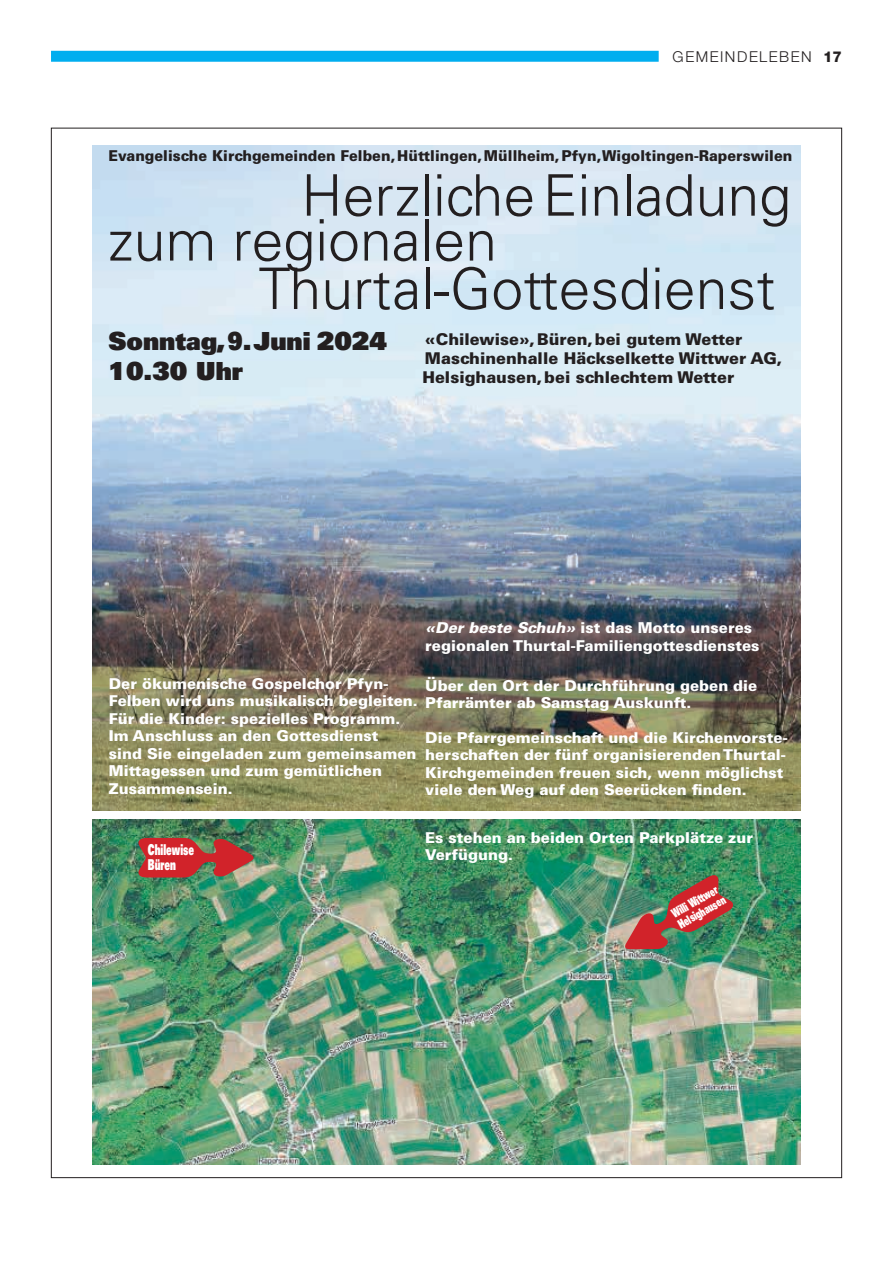
<style>
.page{position:relative;width:893px;height:1263px;background:#fff}
.page>*{position:absolute;margin:0;border:0;box-sizing:border-box;transform-origin:0 0}
.t1{font:300 57.3px/44.8px "Univers LT Std";color:#231f20}
.t2{font:24.9px/30px "Univers LT Std X Black";color:#231f20}
.t3{font:900 16.2px/18.8px "Univers LT Std";color:#231f20}
.t4{font:900 15px/17.4px "Univers LT Std";color:#fff}
.t5{font:900 15px "Univers LT Std";color:#231f20;scale:.96 1}
.t6{font:300 15px "Helvetica Neue LT Std";letter-spacing:.105em;color:#231f20}
.t7{font:15px/15px "Univers LT Std X Black";color:#fff;scale:.6 1}
.t8{font:12.45px/12.5px "Univers LT Std X Black";color:#fff;scale:.6 1}
.s1{font-weight:800}
.s2{font-style:italic}
</style>
<div class="page">
<div style="left:51px;top:51px;width:608px;height:11px;background:#00aeef"></div>
<img style="left:93px;top:145px;width:707px;height:666px">
<img style="left:93px;top:820px;width:707px;height:345px">
<img style="left:138px;top:837px;width:116px;height:40px">
<img style="left:615px;top:873px;width:120px;height:92px">
<p class="t6" style="left:673px;top:47px;width:171px">GEMEINDELEBEN <span class="s1">17</span></p>
<p class="t5" style="left:108px;top:146px;width:714px">Evangelische Kirchgemeinden Felben,Hüttlingen,Müllheim,Pfyn,Wigoltingen-Raperswilen</p>
<h1 class="t1" style="left:108px;top:173px;width:685px;text-indent:193px">HerzlicheEinladung zum regionalen</h1>
<h1 class="t1" style="left:259px;top:266px;width:518px">Thurtal-Gottesdienst</h1>
<p class="t3" style="left:422px;top:330px;width:361px">«Chilewise»,Büren,bei gutem Wetter<br>Maschinenhalle Häckselkette Wittwer AG,<br>Helsighausen,bei schlechtem Wetter</p>
<h2 class="t2" style="left:108px;top:326px;width:280px">Sonntag,9.Juni 2024<br>10.30 Uhr</h2>
<p class="t4" style="left:425px;top:619px;width:336px"><span class="s2">«Der beste Schuh»</span> ist das Motto unseres regionalen Thurtal-Familiengottesdienstes</p>
<p class="t4" style="left:109px;top:674px;width:311px">Der ökumenische Gospelchor Pfyn-<br>Felben wird uns musikalisch begleiten.<br>Für die Kinder: spezielles Programm.<br>Im Anschluss an den Gottesdienst<br>sind Sie eingeladen zum gemeinsamen<br>Mittagessen und zum gemütlichen<br>Zusammensein.</p>
<p class="t4" style="left:425px;top:676px;width:334px">Über den Ort der Durchführung geben die<br>Pfarrämter ab Samstag Auskunft.</p>
<p class="t4" style="left:425px;top:729px;width:364px">Die Pfarrgemeinschaft und die Kirchenvorste&shy;herschaften der fünf organisierenden Thurtal-Kirchgemeinden freuen sich, wenn möglichst viele den Weg auf den Seerücken finden.</p>
<p class="t4" style="left:425px;top:828px;width:329px">Es stehen an beiden Orten Parkplätze zur<br>Verfügung.</p>
<p class="t7" style="left:148px;top:841px;width:78px">Chilewise<br>Büren</p>
<p class="t8" style="left:669px;top:909px;width:90px;rotate:-30deg">Willi Wittwer<br>Helsighausen</p>
</div>
